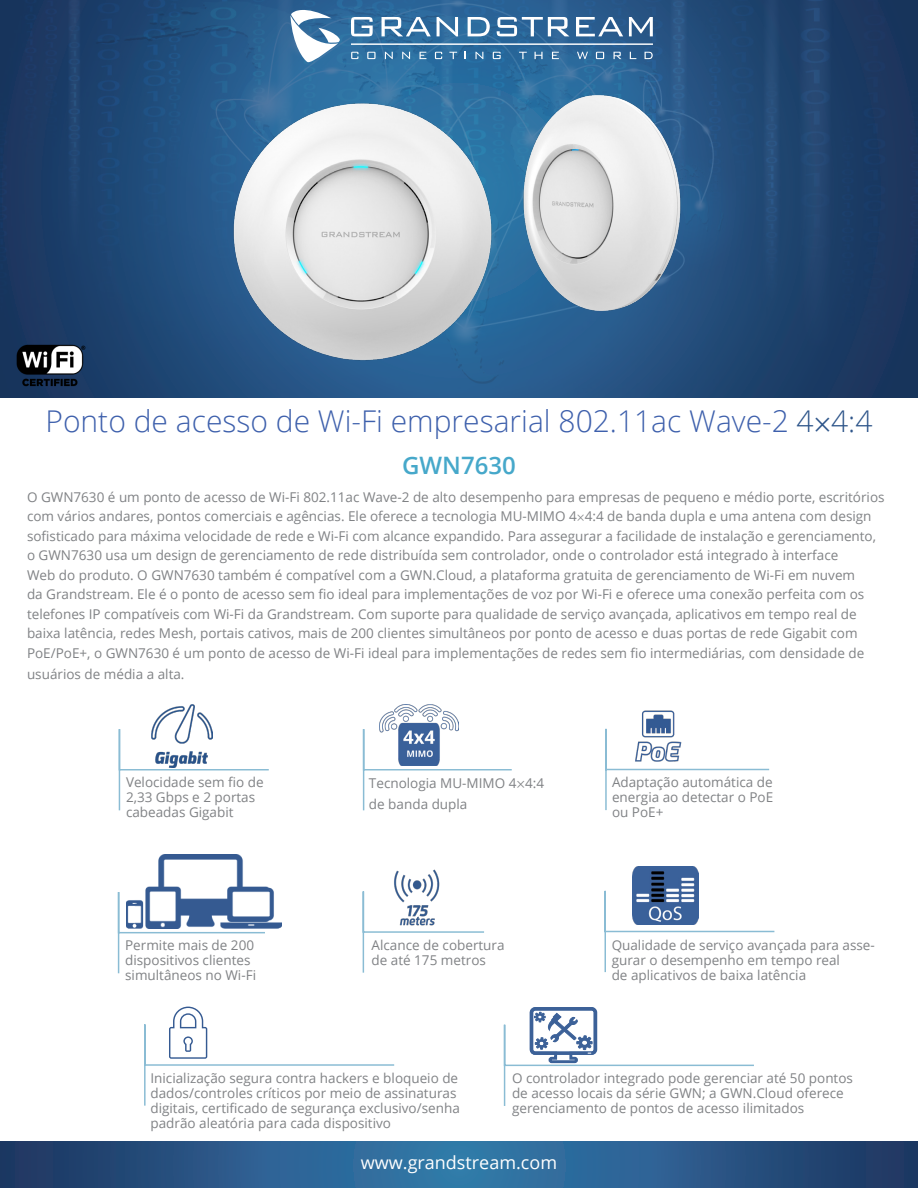
<style>
.page{position:relative;width:918px;height:1188px;background:#fff}
.page>*{position:absolute;margin:0;border:0;box-sizing:border-box;transform-origin:0 0}
.t1{font:300 30px "Open Sans";color:#3e60ac}
.t2{font:600 24px "Open Sans";color:#46a8ca}
.t3{font:18px "Open Sans";color:#fff}
.t4{font:13.5px/15px "Open Sans";color:#808285}
.s1{color:#2e558a}
.s2{font-family:"Minion Pro";font-weight:400;color:#2e558a}
.s3{font-family:"Minion Pro"}
.s4{font-family:"Minion Pro";font-size:15px}
</style>
<div class="page">
<img style="left:0;top:0;width:918px;height:397px">
<svg style="left:291px;top:10px;width:49px;height:52px"></svg>
<svg style="left:351px;top:17px;width:22px;height:19px"></svg>
<svg style="left:382px;top:17px;width:49px;height:19px"></svg>
<svg style="left:437px;top:17px;width:21px;height:19px"></svg>
<svg style="left:468px;top:17px;width:22px;height:19px"></svg>
<svg style="left:497px;top:17px;width:72px;height:19px"></svg>
<svg style="left:576px;top:17px;width:47px;height:19px"></svg>
<svg style="left:629px;top:17px;width:24px;height:19px"></svg>
<svg style="left:351px;top:52px;width:7px;height:7px"></svg>
<svg style="left:367px;top:52px;width:9px;height:7px"></svg>
<svg style="left:385px;top:52px;width:8px;height:7px"></svg>
<svg style="left:402px;top:52px;width:8px;height:7px"></svg>
<svg style="left:420px;top:52px;width:6px;height:7px"></svg>
<svg style="left:435px;top:52px;width:7px;height:7px"></svg>
<svg style="left:449px;top:52px;width:8px;height:7px"></svg>
<svg style="left:476px;top:52px;width:7px;height:7px"></svg>
<svg style="left:493px;top:52px;width:8px;height:7px"></svg>
<svg style="left:519px;top:52px;width:8px;height:7px"></svg>
<svg style="left:535px;top:52px;width:8px;height:7px"></svg>
<svg style="left:552px;top:52px;width:7px;height:7px"></svg>
<svg style="left:645px;top:52px;width:8px;height:7px"></svg>
<svg style="left:596px;top:52px;width:8px;height:7px"></svg>
<svg style="left:614px;top:52px;width:7px;height:7px"></svg>
<svg style="left:630px;top:52px;width:6px;height:7px"></svg>
<svg style="left:577px;top:52px;width:11px;height:7px"></svg>
<hr style="left:351px;top:44px;width:302px;height:1px;background:#fff">
<svg style="left:0;top:1142px;width:918px;height:46px;background:#295988"></svg>
<svg style="left:118px;top:729px;width:151px;height:82px"></svg>
<svg style="left:362px;top:728px;width:150px;height:83px"></svg>
<svg style="left:605px;top:728px;width:165px;height:83px"></svg>
<svg style="left:117px;top:892px;width:148px;height:82px"></svg>
<svg style="left:604px;top:889px;width:171px;height:84px"></svg>
<svg style="left:362px;top:891px;width:122px;height:82px"></svg>
<img style="left:151px;top:705px;width:62px;height:63px">
<img style="left:380px;top:705px;width:79px;height:61px">
<img style="left:622px;top:710px;width:71px;height:59px">
<img style="left:127px;top:854px;width:154px;height:75px">
<img style="left:632px;top:866px;width:66px;height:58px">
<img style="left:388px;top:869px;width:58px;height:58px">
<svg style="left:144px;top:1007px;width:251px;height:99px"></svg>
<svg style="left:503px;top:1007px;width:251px;height:99px"></svg>
<img style="left:220px;top:92px;width:288px;height:278px">
<img style="left:511px;top:84px;width:181px;height:240px">
<img style="left:10px;top:338px;width:83px;height:55px">
<p class="t1" style="left:45px;top:401px;width:829px">Ponto de acesso de Wi-Fi empresarial 802.11ac Wave-2 <span class="s1">4</span><span class="s2">×</span><span class="s1">4:4</span></p>
<p class="t2" style="left:402px;top:449px;width:115px">GWN7630</p>
<p class="t4" style="left:27px;top:487px;width:859px;line-height:19.5px">O GWN7630 é um ponto de acesso de Wi-Fi 802.11ac Wave-2 de alto desempenho para empresas de pequeno e médio porte, escritórios com vários andares, pontos comerciais e agências. Ele oferece a tecnologia MU-MIMO 4<span class="s3">×</span>4:4 de banda dupla e uma antena com design sofisticado para máxima velocidade de rede e Wi-Fi com alcance expandido. Para assegurar a facilidade de instalação e gerenciamento, o GWN7630 usa um design de gerenciamento de rede distribuída sem controlador, onde o controlador está integrado à interface<br>Web do produto. O GWN7630 também é compatível com a GWN.Cloud, a plataforma gratuita de gerenciamento de Wi-Fi em nuvem<br>da Grandstream. Ele é o ponto de acesso sem fio ideal para implementações de voz por Wi-Fi e oferece uma conexão perfeita com os telefones IP compatíveis com Wi-Fi da Grandstream. Com suporte para qualidade de serviço avançada, aplicativos em tempo real de baixa latência, redes Mesh, portais cativos, mais de 200 clientes simultâneos por ponto de acesso e duas portas de rede Gigabit com PoE/PoE+, o GWN7630 é um ponto de acesso de Wi-Fi ideal para implementações de redes sem fio intermediárias, com densidade de</p>
<p class="t4" style="left:27px;top:666px;width:159px">usuários de média a alta.</p>
<p class="t4" style="left:126px;top:774px;width:139px">Velocidade sem fio de<br>2,33 Gbps e 2 portas cabeadas Gigabit</p>
<p class="t4" style="left:369px;top:772px;width:177px;line-height:21.6px">Tecnologia MU-MIMO 4<span class="s4">×</span>4:4 de banda dupla</p>
<p class="t4" style="left:612px;top:774px;width:163px;text-align:justify">Adaptação automática de energia ao detectar o PoE ou PoE+</p>
<p class="t4" style="left:125px;top:938px;width:132px">Permite mais de 200 dispositivos clientes simultâneos no Wi-Fi</p>
<p class="t4" style="left:612px;top:937px;width:265px">Qualidade de serviço avançada para asse&shy;gurar o desempenho em tempo real</p>
<p class="t4" style="left:372px;top:937px;width:135px">Alcance de cobertura</p>
<p class="t4" style="left:372px;top:952px;width:116px">de até 175 metros</p>
<p class="t4" style="left:612px;top:967px;width:196px">de aplicativos de baixa latência</p>
<p class="t4" style="left:150px;top:1070px;width:311px">Inicialização segura contra hackers e bloqueio de dados/controles críticos por meio de assinaturas digitais, certificado de segurança exclusivo/senha padrão aleatória para cada dispositivo</p>
<p class="t4" style="left:512px;top:1071px;width:342px">O controlador integrado pode gerenciar até 50 pontos de acesso locais da série GWN; a GWN.Cloud oferece gerenciamento de pontos de acesso ilimitados</p>
<p class="t3" style="left:361px;top:1151px;width:198px">www.grandstream.com</p>
</div>
